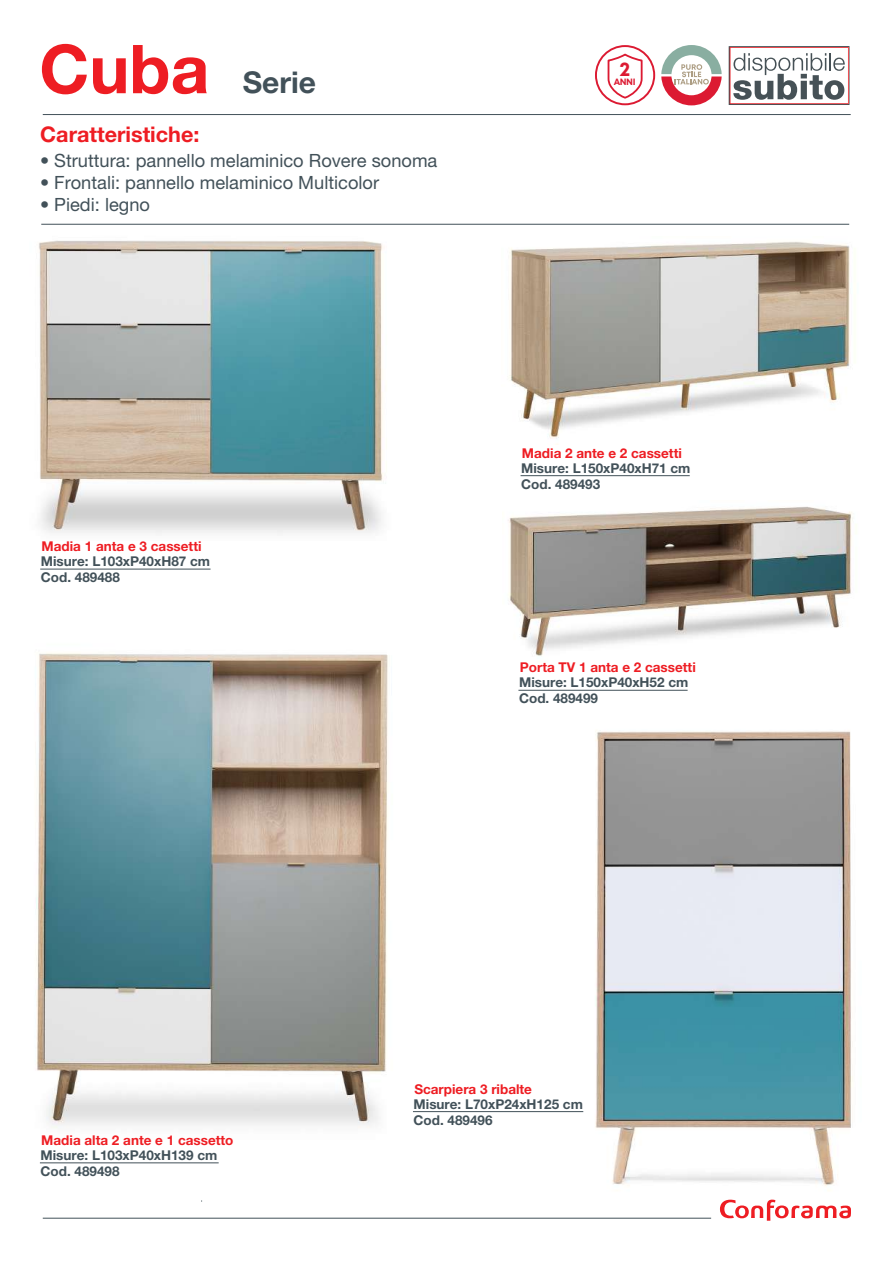
<style>
.page{position:relative;width:893px;height:1263px;background:#fff}
.page>*{position:absolute;margin:0;border:0;box-sizing:border-box;transform-origin:0 0}
.t1{font:700 67.5px "Helvetica Neue LT Pro";color:#ee1d23}
.t2{font:700 30px "Helvetica Neue LT Pro";color:#425159}
.t3{font:700 21.6px "Helvetica Neue LT Pro";color:#ee1d23}
.t4{font:700 19.95px "Mont";color:#dc1a32}
.t5{font:18.3px "Helvetica Neue LT Pro";color:#425159}
.t6{font:700 13.5px/16.2px "Helvetica Neue LT Pro";color:#425159}
.t7{font:700 13.5px "Helvetica Neue LT Pro";color:#ee1d23}
.t8{font:700 9.15px "Mont";color:#dc1a32}
</style>
<div class="page">
<img style="left:39px;top:240px;width:347px;height:294px">
<img style="left:509px;top:241px;width:341px;height:198px">
<img style="left:573px;top:731px;width:280px;height:455px">
<img style="left:36px;top:653px;width:352px;height:475px">
<img style="left:508px;top:506px;width:345px;height:150px">
<svg style="left:720px;top:1199px;width:131px;height:22px"></svg>
<hr style="left:43px;top:114px;width:808px;height:1px;background:#425159">
<hr style="left:43px;top:1218px;width:668px;height:1px;background:#425159">
<hr style="left:41px;top:224px;width:808px;height:1px;background:#425159">
<svg style="left:729px;top:46px;width:120px;height:59px"></svg>
<svg style="left:730px;top:47px;width:119px;height:57px"></svg>
<svg style="left:661px;top:45px;width:61px;height:60px"></svg>
<div style="left:595px;top:45px;width:60px;height:60px;border:2px solid #dc1a32;border-radius:50%"></div>
<svg style="left:606px;top:52px;width:37px;height:48px"></svg>
<hr style="left:521px;top:475px;width:169px;height:1px;background:#425159">
<hr style="left:40px;top:569px;width:171px;height:1px;background:#425159">
<hr style="left:40px;top:1162px;width:179px;height:1px;background:#425159">
<hr style="left:413px;top:1111px;width:170px;height:1px;background:#425159">
<hr style="left:518px;top:690px;width:170px;height:1px;background:#425159">
<h1 class="t1" style="left:39px;top:27px;width:172px">Cuba</h1>
<h2 class="t2" style="left:243px;top:64px;width:75px">Serie</h2>
<h3 class="t3" style="left:40px;top:121px;width:161px">Caratteristiche:</h3>
<h3 class="t5" style="left:40px;top:150px;width:399px">• Struttura: pannello melaminico Rovere sonoma</h3>
<h3 class="t5" style="left:40px;top:171px;width:341px">• Frontali: pannello melaminico Multicolor</h3>
<h3 class="t5" style="left:40px;top:193px;width:111px">• Piedi: legno</h3>
<h3 class="t4" style="left:620px;top:56px;width:12px">2</h3>
<p class="t8" style="left:614px;top:76px;width:23px">ANNI</p>
<p class="t7" style="left:42px;top:538px;width:161px">Madia 1 anta e 3 cassetti</p>
<p class="t6" style="left:41px;top:553px;width:171px">Misure: L103xP40xH87 cm<br>Cod. 489488</p>
<p class="t7" style="left:522px;top:444px;width:161px">Madia 2 ante e 2 cassetti</p>
<p class="t6" style="left:521px;top:459px;width:171px">Misure: L150xP40xH71 cm<br>Cod. 489493</p>
<p class="t7" style="left:520px;top:659px;width:178px">Porta TV 1 anta e 2 cassetti</p>
<p class="t6" style="left:519px;top:674px;width:171px">Misure: L150xP40xH52 cm<br>Cod. 489499</p>
<p class="t7" style="left:414px;top:1080px;width:119px">Scarpiera 3 ribalte</p>
<p class="t7" style="left:41px;top:1131px;width:194px">Madia alta 2 ante e 1 cassetto</p>
<p class="t6" style="left:41px;top:1147px;width:178px">Misure: L103xP40xH139 cm<br>Cod. 489498</p>
<p class="t6" style="left:414px;top:1095px;width:171px">Misure: L70xP24xH125 cm<br>Cod. 489496</p>
</div>
